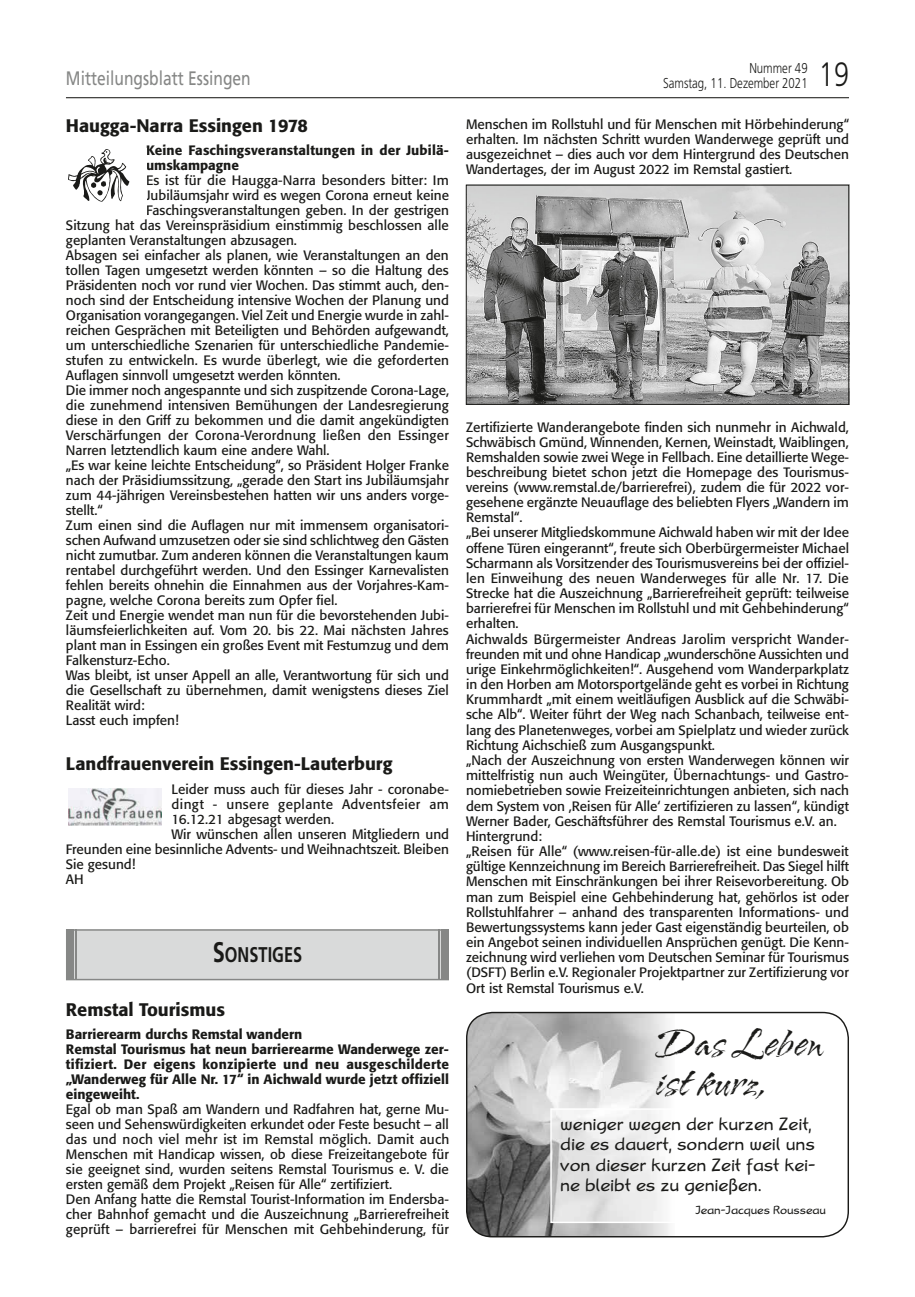
<style>
.page{position:relative;width:915px;height:1297px;background:#fff}
.page>*{position:absolute;margin:0;border:0;box-sizing:border-box;transform-origin:0 0}
.t1{font:45.45px/39.3px "Arid ITC Std";color:#1a1a18;scale:.94 1}
.t2{font:300 33.75px "Frutiger";color:#1a1a18;scale:.8 1}
.t3{font:700 21.3px "Frutiger";color:#1a1a18;scale:.77 1}
.t4{font:19.5px "Frutiger";color:#868786;scale:.8 1}
.t5{font:19.05px/20.5px "Rana Std";color:#1a1a18;scale:.94 1}
.t6{font:500 18px "Formata";color:#1a1a18}
.t7{font:300 14.25px "Frutiger";color:#1a1a18;scale:.8 1}
.t8{font:13.5px/15.1px "Formata";color:#1a1a18}
.t9{font:500 13.5px/15px "Formata";color:#1a1a18}
.t10{font:13.5px "Formata";letter-spacing:.03em;color:#1a1a18}
.t11{font:12.45px "Rana Std";color:#1a1a18;scale:.94 1}
.s1{font-size:28.35px}
</style>
<div class="page">
<hr style="left:66px;top:97px;width:782px;height:1px;background:#1a1a18">
<img style="left:68px;top:788px;width:94px;height:37px">
<div style="left:67px;top:931px;width:380px;height:48px;background:#d9dada"></div>
<div style="left:66px;top:929px;width:383px;height:51px;border:2px solid #868786"></div>
<div style="left:441px;top:929px;width:8px;height:50px;background:#868786"></div>
<hr style="left:438px;top:929px;width:1px;height:51px;background:#868786">
<div style="left:66px;top:929px;width:7px;height:51px;background:#868786"></div>
<hr style="left:75px;top:929px;width:2px;height:50px;background:#868786">
<svg style="left:68px;top:149px;width:61px;height:53px"></svg>
<img style="left:468px;top:187px;width:378px;height:216px">
<div style="left:466px;top:185px;width:382px;height:220px;border:1px solid #1a1a18"></div>
<img style="left:466px;top:1012px;width:203px;height:225px">
<div style="left:466px;top:1012px;width:382px;height:225px;border:1px solid #1a1a18;border-radius:26px"></div>
<img style="left:552px;top:1110px;width:117px;height:111px">
<div style="left:550px;top:1108px;width:282px;height:115px;border:1px solid #fff"></div>
<p class="t7" style="left:749px;top:60px;width:74px">Nummer 49</p>
<h3 class="t4" style="left:66px;top:66px;width:232px">Mitteilungsblatt Essingen</h3>
<p class="t7" style="left:663px;top:75px;width:182px">Samstag, 11. Dezember 2021</p>
<h2 class="t2" style="left:818px;top:55px;width:39px">19</h2>
<h3 class="t6" style="left:66px;top:115px;width:243px">Haugga-Narra Essingen 1978</h3>
<p class="t9" style="left:146px;top:143px;width:304px">Keine Faschingsveranstaltungen in der Jubilä&shy;umskampagne</p>
<p class="t8" style="left:146px;top:173px;width:304px">Es ist für die Haugga-Narra besonders bitter: Im</p>
<p class="t8" style="left:146px;top:188px;width:304px">Jubiläumsjahr wird es wegen Corona erneut keine</p>
<p class="t8" style="left:146px;top:203px;width:304px">Faschingsveranstaltungen geben. In der gestrigen</p>
<p class="t8" style="left:66px;top:218px;width:384px">Sitzung hat das Vereinspräsidium einstimmig beschlossen alle</p>
<p class="t8" style="left:66px;top:233px;width:232px">geplanten Veranstaltungen abzusagen.</p>
<p class="t8" style="left:66px;top:248px;width:384px">Absagen sei einfacher als planen, wie Veranstaltungen an den</p>
<p class="t8" style="left:66px;top:263px;width:384px">tollen Tagen umgesetzt werden könnten – so die Haltung des</p>
<p class="t8" style="left:66px;top:278px;width:384px">Präsidenten noch vor rund vier Wochen. Das stimmt auch, den-</p>
<p class="t8" style="left:66px;top:293px;width:384px">noch sind der Entscheidung intensive Wochen der Planung und</p>
<p class="t8" style="left:66px;top:308px;width:384px">Organisation vorangegangen. Viel Zeit und Energie wurde in zahl-</p>
<p class="t8" style="left:66px;top:323px;width:384px">reichen Gesprächen mit Beteiligten und Behörden aufgewandt,</p>
<p class="t8" style="left:66px;top:338px;width:384px">um unterschiedliche Szenarien für unterschiedliche Pandemie-</p>
<p class="t8" style="left:66px;top:353px;width:384px">stufen zu entwickeln. Es wurde überlegt, wie die geforderten</p>
<p class="t8" style="left:66px;top:368px;width:276px">Auflagen sinnvoll umgesetzt werden könnten.</p>
<p class="t8" style="left:66px;top:383px;width:384px">Die immer noch angespannte und sich zuspitzende Corona-Lage,</p>
<p class="t8" style="left:66px;top:398px;width:384px">die zunehmend intensiven Bemühungen der Landesregierung</p>
<p class="t8" style="left:66px;top:413px;width:384px">diese in den Griff zu bekommen und die damit angekündigten</p>
<p class="t8" style="left:66px;top:428px;width:384px">Verschärfungen der Corona-Verordnung ließen den Essinger</p>
<p class="t8" style="left:66px;top:443px;width:265px">Narren letztendlich kaum eine andere Wahl.</p>
<p class="t8" style="left:66px;top:458px;width:384px">„Es war keine leichte Entscheidung“, so Präsident Holger Franke</p>
<p class="t8" style="left:66px;top:473px;width:384px">nach der Präsidiumssitzung, „gerade den Start ins Jubiläumsjahr</p>
<p class="t8" style="left:66px;top:488px;width:384px">zum 44-jährigen Vereinsbestehen hatten wir uns anders vorge-</p>
<p class="t8" style="left:66px;top:503px;width:38px">stellt.“</p>
<p class="t8" style="left:66px;top:518px;width:384px">Zum einen sind die Auflagen nur mit immensem organisatori-</p>
<p class="t8" style="left:66px;top:533px;width:384px">schen Aufwand umzusetzen oder sie sind schlichtweg den Gästen</p>
<p class="t8" style="left:66px;top:548px;width:384px">nicht zumutbar. Zum anderen können die Veranstaltungen kaum</p>
<p class="t8" style="left:66px;top:563px;width:384px">rentabel durchgeführt werden. Und den Essinger Karnevalisten</p>
<p class="t8" style="left:66px;top:578px;width:384px">fehlen bereits ohnehin die Einnahmen aus der Vorjahres-Kam-</p>
<p class="t8" style="left:66px;top:593px;width:273px">pagne, welche Corona bereits zum Opfer fiel.</p>
<p class="t8" style="left:66px;top:608px;width:384px">Zeit und Energie wendet man nun für die bevorstehenden Jubi-</p>
<p class="t8" style="left:66px;top:623px;width:384px">läumsfeierlichkeiten auf. Vom 20. bis 22. Mai nächsten Jahres</p>
<p class="t8" style="left:66px;top:638px;width:384px">plant man in Essingen ein großes Event mit Festumzug und dem</p>
<p class="t8" style="left:66px;top:653px;width:105px">Falkensturz-Echo.</p>
<p class="t8" style="left:66px;top:668px;width:384px">Was bleibt, ist unser Appell an alle, Verantwortung für sich und</p>
<p class="t8" style="left:66px;top:683px;width:384px">die Gesellschaft zu übernehmen, damit wenigstens dieses Ziel</p>
<p class="t8" style="left:66px;top:698px;width:80px">Realität wird:</p>
<p class="t8" style="left:66px;top:713px;width:114px">Lasst euch impfen!</p>
<h3 class="t6" style="left:66px;top:753px;width:328px">Landfrauenverein Essingen-Lauterburg</h3>
<p class="t8" style="left:171px;top:781px;width:279px">Leider muss auch für dieses Jahr - coronabe-</p>
<p class="t10" style="left:171px;top:796px;width:279px">dingt - unsere geplante Adventsfeier am</p>
<p class="t8" style="left:171px;top:811px;width:164px">16.12.21 abgesagt werden.</p>
<p class="t8" style="left:171px;top:826px;width:279px">Wir wünschen allen unseren Mitgliedern und</p>
<p class="t8" style="left:66px;top:841px;width:384px">Freunden eine besinnliche Advents- und Weihnachtszeit. Bleiben</p>
<p class="t8" style="left:66px;top:856px;width:71px">Sie gesund!</p>
<p class="t8" style="left:66px;top:871px;width:19px">AH</p>
<h3 class="t3" style="left:213px;top:942px;width:118px"><span class="s1">S</span>ONSTIGES</h3>
<h3 class="t6" style="left:66px;top:998px;width:161px">Remstal Tourismus</h3>
<p class="t9" style="left:66px;top:1027px;width:384px">Barrierearm durchs Remstal wandern<br>Remstal Tourismus hat neun barrierearme Wanderwege zer&shy;tifiziert. Der eigens konzipierte und neu ausgeschilderte „Wanderweg für Alle Nr. 17“ in Aichwald wurde jetzt offiziell eingeweiht.</p>
<p class="t8" style="left:66px;top:1102px;width:384px">Egal ob man Spaß am Wandern und Radfahren hat, gerne Mu&shy;seen und Sehenswürdigkeiten erkundet oder Feste besucht – all das und noch viel mehr ist im Remstal möglich. Damit auch Menschen mit Handicap wissen, ob diese Freizeitangebote für sie geeignet sind, wurden seitens Remstal Tourismus e. V. die ersten gemäß dem Projekt „Reisen für Alle“ zertifiziert.<br>Den Anfang hatte die Remstal Tourist-Information im Endersba&shy;cher Bahnhof gemacht und die Auszeichnung „Barrierefreiheit geprüft – barrierefrei für Menschen mit Gehbehinderung, für</p>
<p class="t8" style="left:466px;top:116px;width:384px;text-align:justify">Menschen im Rollstuhl und für Menschen mit Hörbehinderung“ erhalten. Im nächsten Schritt wurden Wanderwege geprüft und ausgezeichnet – dies auch vor dem Hintergrund des Deutschen Wandertages, der im August 2022 im Remstal gastiert.</p>
<p class="t8" style="left:466px;top:420px;width:384px">Zertifizierte Wanderangebote finden sich nunmehr in Aichwald, Schwäbisch Gmünd, Winnenden, Kernen, Weinstadt, Waiblingen, Remshalden sowie zwei Wege in Fellbach. Eine detaillierte Wege&shy;beschreibung bietet schon jetzt die Homepage des Tourismus&shy;vereins (www.remstal.de/barrierefrei), zudem die für 2022 vor&shy;gesehene ergänzte Neuauflage des beliebten Flyers „Wandern im Remstal“.<br>„Bei unserer Mitgliedskommune Aichwald haben wir mit der Idee offene Türen eingerannt“, freute sich Oberbürgermeister Michael Scharmann als Vorsitzender des Tourismusvereins bei der offiziel&shy;len Einweihung des neuen Wanderweges für alle Nr. 17. Die Strecke hat die Auszeichnung „Barrierefreiheit geprüft: teilweise barrierefrei für Menschen im Rollstuhl und mit Gehbehinderung“ erhalten.<br>Aichwalds Bürgermeister Andreas Jarolim verspricht Wander&shy;freunden mit und ohne Handicap „wunderschöne Aussichten und urige Einkehrmöglichkeiten!“. Ausgehend vom Wanderparkplatz in den Horben am Motorsportgelände geht es vorbei in Richtung Krummhardt „mit einem weitläufigen Ausblick auf die Schwäbi&shy;sche Alb“. Weiter führt der Weg nach Schanbach, teilweise ent&shy;lang des Planetenweges, vorbei am Spielplatz und wieder zurück Richtung Aichschieß zum Ausgangspunkt.<br>„Nach der Auszeichnung von ersten Wanderwegen können wir mittelfristig nun auch Weingüter, Übernachtungs- und Gastro&shy;nomiebetrieben sowie Freizeiteinrichtungen anbieten, sich nach dem System von ‚Reisen für Alle‘ zertifizieren zu lassen“, kündigt Werner Bader, Geschäftsführer des Remstal Tourismus e.V. an.<br>Hintergrund:<br>„Reisen für Alle“ (www.reisen-für-alle.de) ist eine bundesweit gültige Kennzeichnung im Bereich Barrierefreiheit. Das Siegel hilft Menschen mit Einschränkungen bei ihrer Reisevorbereitung. Ob man zum Beispiel eine Gehbehinderung hat, gehörlos ist oder Rollstuhlfahrer – anhand des transparenten Informations- und Bewertungssystems kann jeder Gast eigenständig beurteilen, ob ein Angebot seinen individuellen Ansprüchen genügt. Die Kenn&shy;zeichnung wird verliehen vom Deutschen Seminar für Tourismus (DSFT) Berlin e.V. Regionaler Projektpartner zur Zertifizierung vor Ort ist Remstal Tourismus e.V.</p>
<h1 class="t1" style="left:655px;top:1024px;width:180px">Das Leben ist kurz,</h1>
<h3 class="t5" style="left:560px;top:1112px;width:273px">weniger wegen der kurzen Zeit, die es dauert, sondern weil uns von dieser kurzen Zeit fast kei&shy;ne bleibt es zu genießen.</h3>
<p class="t11" style="left:695px;top:1203px;width:140px">Jean-Jacques Rousseau</p>
</div>
